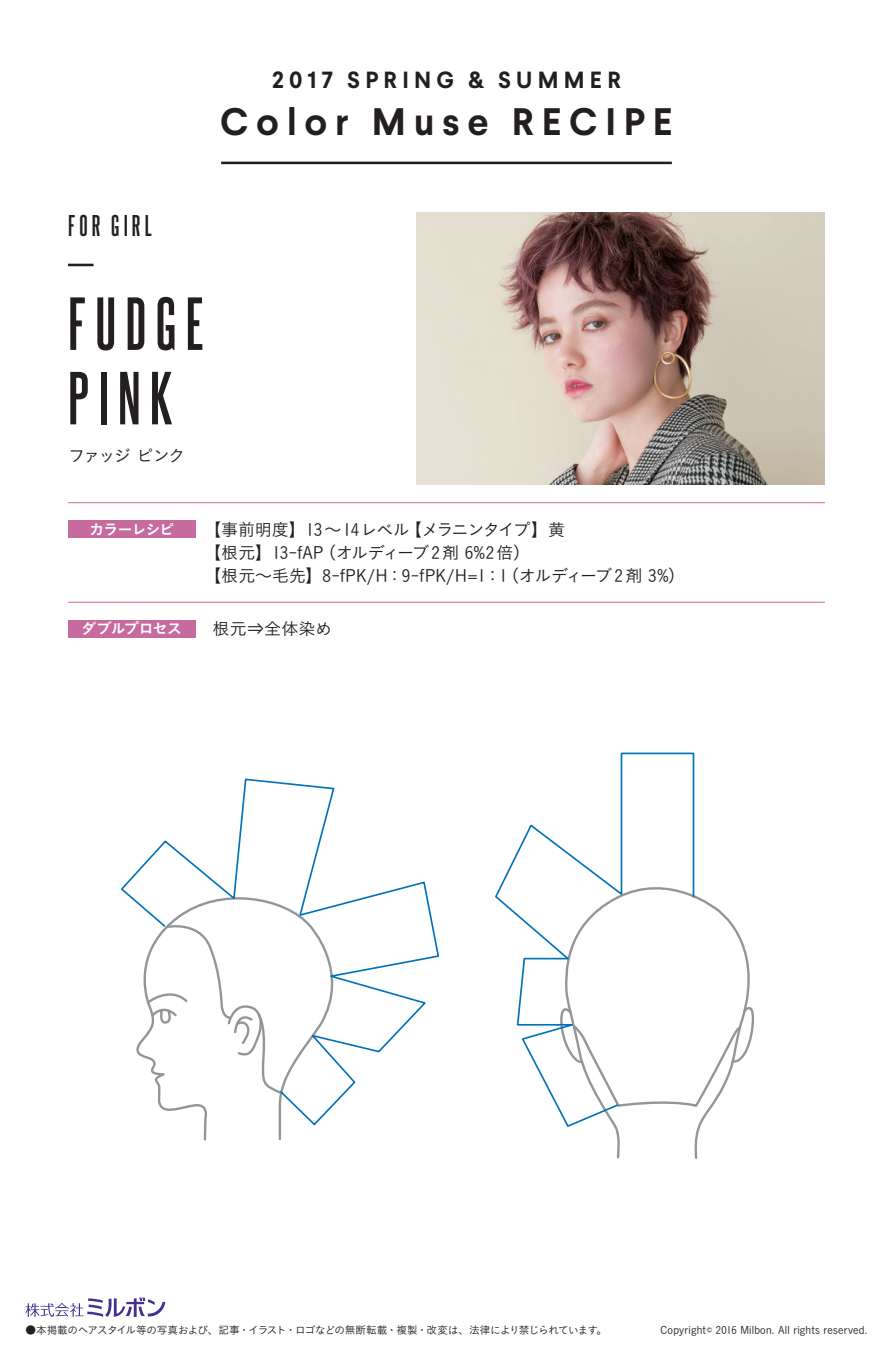
<style>
.page{position:relative;width:893px;height:1361px;background:#fff}
.page>*{position:absolute;margin:0;border:0;box-sizing:border-box;transform-origin:0 0}
.t1{font:700 63.9px/74.4px "Steelfish Rg";letter-spacing:.145em;color:#231f20}
.t2{font:700 38.4px "Larsseit";letter-spacing:.2em;color:#231f20}
.t3{font:700 25.5px "Steelfish Rg";letter-spacing:.16em;color:#231f20}
.t4{font:700 23.4px "Larsseit";letter-spacing:.225em;color:#231f20}
.t5{font:17.1px/23.4px "Koburina Go Std W3";letter-spacing:-.035em;color:#231f20}
.t6{font:15px "Koburina Go Std W6";letter-spacing:-.06em;color:#fff}
.t7{font:10.5px "Koburina Go Std W3";letter-spacing:-.05em;color:#231f20}
.t8{font:10.5px "Koburina Go Std W3";letter-spacing:.02em;color:#231f20}
</style>
<div class="page">
<svg style="left:26px;top:1297px;width:139px;height:20px"></svg>
<hr style="left:221px;top:162px;width:451px;height:2px;background:#231f20">
<hr style="left:68px;top:502px;width:757px;height:1px;background:#c76a9d">
<hr style="left:68px;top:602px;width:757px;height:1px;background:#c76a9d">
<div style="left:68px;top:520px;width:128px;height:17px;background:#c76a9d"></div>
<div style="left:68px;top:620px;width:128px;height:17px;background:#c76a9d"></div>
<svg style="left:614px;top:895px;width:136px;height:264px"></svg>
<svg style="left:695px;top:1000px;width:60px;height:108px"></svg>
<svg style="left:121px;top:778px;width:318px;height:349px"></svg>
<svg style="left:495px;top:752px;width:200px;height:376px"></svg>
<img style="left:417px;top:213px;width:408px;height:272px">
<hr style="left:68px;top:264px;width:26px;height:2px;background:#231f20">
<h3 class="t4" style="left:272px;top:65px;width:350px">2017 SPRING &amp; SUMMER</h3>
<h2 class="t2" style="left:220px;top:96px;width:454px">Color Muse RECIPE</h2>
<h3 class="t3" style="left:68px;top:210px;width:85px">FOR GIRL</h3>
<h1 class="t1" style="left:68px;top:285px;width:137px">FUDGE<br>PINK</h1>
<p class="t5" style="left:68px;top:444px;width:119px">ファッジ ピンク</p>
<p class="t6" style="left:90px;top:517px;width:86px">カラーレシピ</p>
<p class="t5" style="left:204px;top:517px;width:483px">【事前明度】13〜14レベル【メラニンタイプ】黄<br>【根元】13-fAP（オルディーブ2剤 6%2倍）<br>【根元〜毛先】8-fPK/H：9-fPK/H=1：1（オルディーブ2剤 3%）</p>
<p class="t6" style="left:82px;top:617px;width:102px">ダブルプロセス</p>
<p class="t5" style="left:213px;top:617px;width:121px">根元⇒全体染め</p>
<p class="t7" style="left:26px;top:1322px;width:583px">●本掲載のヘアスタイル等の写真および、記事・イラスト・ロゴなどの無断転載・複製・改変は、法律により禁じられています。</p>
<p class="t8" style="left:660px;top:1322px;width:208px">Copyright© 2016 Milbon. All rights reserved.</p>
</div>
